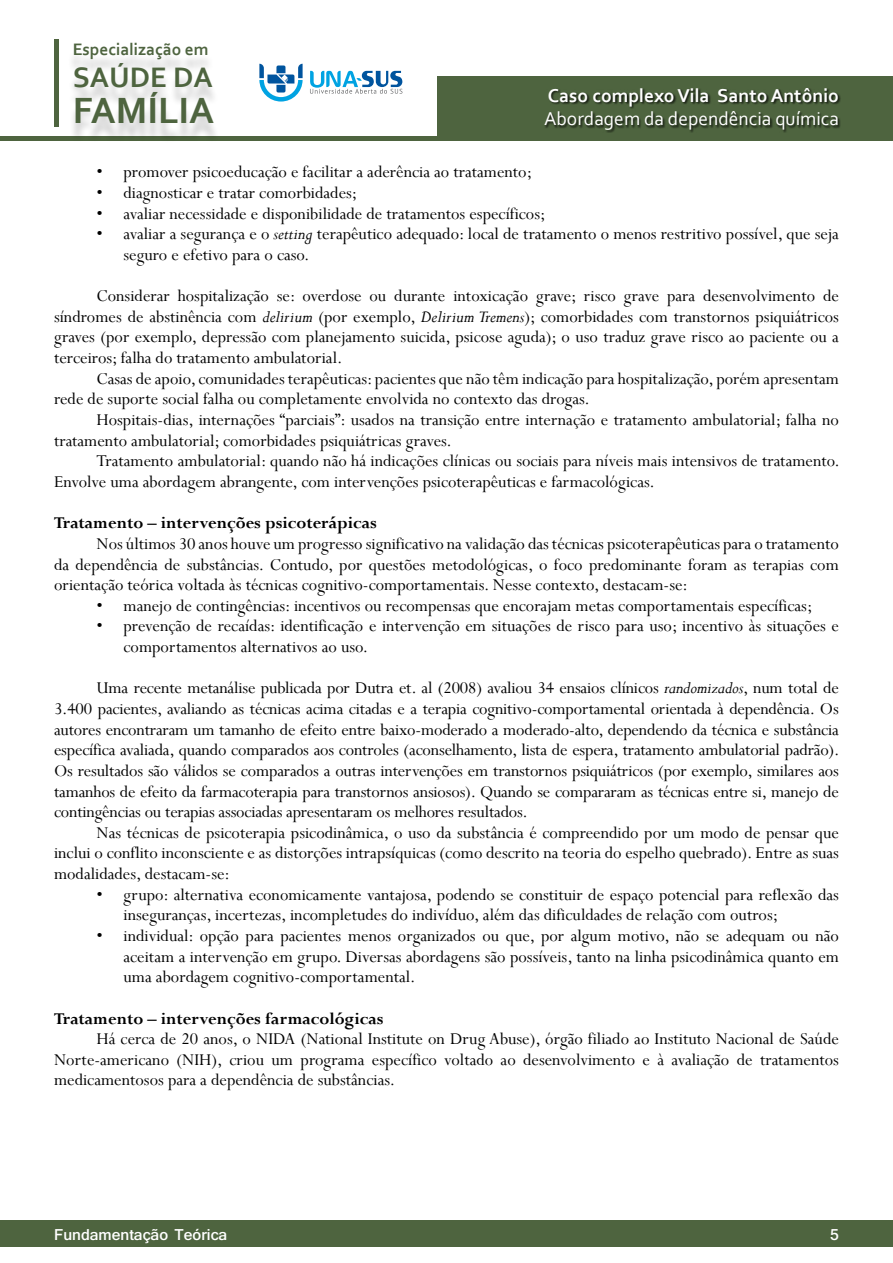
<style>
.page{position:relative;width:893px;height:1263px;background:#fff}
.page>*{position:absolute;margin:0;border:0;box-sizing:border-box;transform-origin:0 0}
.t1{font:700 38.25px "Corbel";color:#4e643f}
.t2{font:700 29.55px "Corbel";color:#4e643f}
.t3{font:19.5px "Corbel";color:#fff}
.t4{font:700 19.5px "Corbel";color:#fff}
.t5{font:18.3px/20.7px "Perpetua";color:#000}
.t6{font:700 18.3px "Perpetua";color:#000}
.t7{font:700 17.4px "Corbel";color:#4e643f}
.t8{font:700 16.5px "Shruti";color:#fff}
.s1{font-style:italic}
</style>
<div class="page">
<div style="left:0;top:1220px;width:893px;height:27px;background:#4e643f"></div>
<hr style="left:0;top:136px;width:893px;height:4px;background:#4e643f">
<div style="left:438px;top:77px;width:455px;height:63px;background:#4e643f"></div>
<div style="left:544px;top:88px;width:297px;height:45px;background:#000;opacity:.75"></div>
<div style="left:54px;top:39px;width:5px;height:87px;background:#4e643f"></div>
<div style="left:67px;top:49px;width:153px;height:94px;background:#000;opacity:.2"></div>
<svg style="left:259px;top:64px;width:44px;height:38px"></svg>
<svg style="left:310px;top:71px;width:92px;height:23px"></svg>
<p class="t7" style="left:73px;top:38px;width:137px">Especialização em</p>
<h2 class="t2" style="left:73px;top:58px;width:142px">SAÚDE DA</h2>
<h1 class="t1" style="left:73px;top:87px;width:143px">FAMÍLIA</h1>
<p class="t4" style="left:548px;top:84px;width:293px">Caso complexo Vila Santo Antônio</p>
<p class="t3" style="left:544px;top:107px;width:296px">Abordagem da dependência química</p>
<p class="t5" style="left:97px;top:161px;width:437px">• promover psicoeducação e facilitar a aderência ao tratamento;</p>
<p class="t5" style="left:97px;top:182px;width:262px">• diagnosticar e tratar comorbidades;</p>
<p class="t5" style="left:97px;top:203px;width:450px">• avaliar necessidade e disponibilidade de tratamentos específicos;</p>
<p class="t5" style="left:124px;top:223px;width:717px;text-indent:-27px">• avaliar a segurança e o <span class="s1">setting</span> terapêutico adequado: local de tratamento o menos restritivo possível, que seja seguro e efetivo para o caso.</p>
<p class="t5" style="left:54px;top:285px;width:786px;text-align:justify;text-indent:43px">Considerar hospitalização se: overdose ou durante intoxicação grave; risco grave para desenvolvimento de síndromes de abstinência com <span class="s1">delirium</span> (por exemplo, <span class="s1">Delirium Tremens</span>); comorbidades com transtornos psiquiátricos graves (por exemplo, depressão com planejamento suicida, psicose aguda); o uso traduz grave risco ao paciente ou a terceiros; falha do tratamento ambulatorial.</p>
<p class="t5" style="left:54px;top:368px;width:786px;text-indent:43px">Casas de apoio, comunidades terapêuticas: pacientes que não têm indicação para hospitalização, porém apresentam rede de suporte social falha ou completamente envolvida no contexto das drogas.</p>
<p class="t5" style="left:54px;top:409px;width:786px;text-indent:43px">Hospitais-dias, internações “parciais”: usados na transição entre internação e tratamento ambulatorial; falha no tratamento ambulatorial; comorbidades psiquiátricas graves.</p>
<p class="t5" style="left:54px;top:450px;width:787px;text-indent:43px">Tratamento ambulatorial: quando não há indicações clínicas ou sociais para níveis mais intensivos de tratamento.<br>Envolve uma abordagem abrangente, com intervenções psicoterapêuticas e farmacológicas.</p>
<p class="t6" style="left:54px;top:511px;width:324px">Tratamento – intervenções psicoterápicas</p>
<p class="t5" style="left:54px;top:533px;width:786px;text-align:justify;text-indent:43px">Nos últimos 30 anos houve um progresso significativo na validação das técnicas psicoterapêuticas para o tratamento da dependência de substâncias. Contudo, por questões metodológicas, o foco predominante foram as terapias com orientação teórica voltada às técnicas cognitivo-comportamentais. Nesse contexto, destacam-se:</p>
<p class="t5" style="left:97px;top:595px;width:717px">• manejo de contingências: incentivos ou recompensas que encorajam metas comportamentais específicas;</p>
<p class="t5" style="left:124px;top:615px;width:717px;text-indent:-27px">• prevenção de recaídas: identificação e intervenção em situações de risco para uso; incentivo às situações e comportamentos alternativos ao uso.</p>
<p class="t5" style="left:54px;top:677px;width:787px;text-align:justify;text-indent:43px">Uma recente metanálise publicada por Dutra et. al (2008) avaliou 34 ensaios clínicos <span class="s1">randomizados</span>, num total de 3.400 pacientes, avaliando as técnicas acima citadas e a terapia cognitivo-comportamental orientada à dependência. Os autores encontraram um tamanho de efeito entre baixo-moderado a moderado-alto, dependendo da técnica e substância específica avaliada, quando comparados aos controles (aconselhamento, lista de espera, tratamento ambulatorial padrão).<br>Os resultados são válidos se comparados a outras intervenções em transtornos psiquiátricos (por exemplo, similares aos tamanhos de efeito da farmacoterapia para transtornos ansiosos). Quando se compararam as técnicas entre si, manejo de contingências ou terapias associadas apresentaram os melhores resultados.</p>
<p class="t5" style="left:54px;top:822px;width:786px;text-align:justify;text-indent:43px">Nas técnicas de psicoterapia psicodinâmica, o uso da substância é compreendido por um modo de pensar que inclui o conflito inconsciente e as distorções intrapsíquicas (como descrito na teoria do espelho quebrado). Entre as suas modalidades, destacam-se:</p>
<p class="t5" style="left:124px;top:884px;width:717px;text-indent:-27px">• grupo: alternativa economicamente vantajosa, podendo se constituir de espaço potencial para reflexão das inseguranças, incertezas, incompletudes do indivíduo, além das dificuldades de relação com outros;</p>
<p class="t5" style="left:124px;top:925px;width:717px;text-align:justify;text-indent:-27px">• individual: opção para pacientes menos organizados ou que, por algum motivo, não se adequam ou não aceitam a intervenção em grupo. Diversas abordagens são possíveis, tanto na linha psicodinâmica quanto em uma abordagem cognitivo-comportamental.</p>
<p class="t6" style="left:54px;top:1007px;width:331px">Tratamento – intervenções farmacológicas</p>
<p class="t5" style="left:54px;top:1028px;width:786px;text-align:justify;text-indent:43px">Há cerca de 20 anos, o NIDA (National Institute on Drug Abuse), órgão filiado ao Instituto Nacional de Saúde Norte-americano (NIH), criou um programa específico voltado ao desenvolvimento e à avaliação de tratamentos medicamentosos para a dependência de substâncias.</p>
<p class="t8" style="left:54px;top:1225px;width:175px">Fundamentação Teórica</p>
<p class="t8" style="left:830px;top:1225px;width:10px">5</p>
</div>
